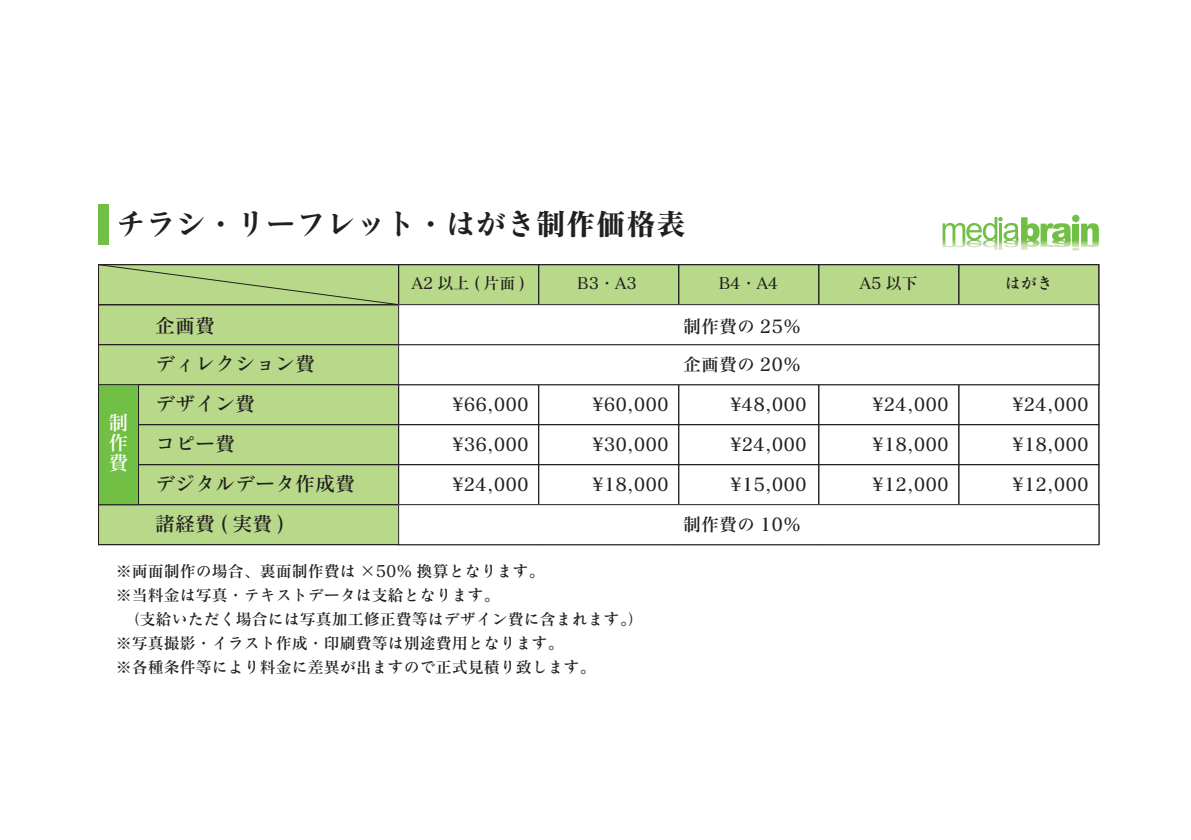
<style>
.page{position:relative;width:1191px;height:840px;background:#fff}
.page>*{position:absolute;margin:0;border:0;box-sizing:border-box;transform-origin:0 0}
.t1{font:30px "Matisse V Pro B";color:#231f20}
.t2{font:20px/40px "Matisse V Pro DB";color:#231f20}
.t3{font:20px/20px "Matisse V Pro DB";color:#fff;text-align:justify}
.t4{font:18px "Matisse V Pro DB";color:#231f20}
.t5{font:16px/24px "Matisse V Pro DB";color:#231f20}
</style>
<div class="page">
<div style="left:98px;top:305px;width:300px;height:240px;background:#b8d989"></div>
<div style="left:98px;top:504px;width:1001px;height:41px;border:1px solid #231f20"></div>
<div style="left:98px;top:424px;width:1001px;height:41px;border:1px solid #231f20"></div>
<div style="left:98px;top:344px;width:1001px;height:41px;border:1px solid #231f20"></div>
<div style="left:98px;top:205px;width:10px;height:40px;background:#71bf44"></div>
<div style="left:98px;top:385px;width:40px;height:120px;background:#71bf44"></div>
<div style="left:98px;top:384px;width:41px;height:121px;border:1px solid #231f20"></div>
<div style="left:98px;top:265px;width:1000px;height:40px;background:#b8d989"></div>
<div style="left:398px;top:264px;width:141px;height:281px;border:1px solid #231f20"></div>
<svg style="left:98px;top:264px;width:302px;height:42px"></svg>
<div style="left:398px;top:505px;width:700px;height:40px;background:#fff"></div>
<div style="left:398px;top:504px;width:701px;height:41px;border:1px solid #231f20"></div>
<div style="left:398px;top:345px;width:700px;height:40px;background:#fff"></div>
<div style="left:398px;top:344px;width:701px;height:41px;border:1px solid #231f20"></div>
<div style="left:398px;top:305px;width:700px;height:40px;background:#fff"></div>
<div style="left:398px;top:304px;width:701px;height:41px;border:1px solid #231f20"></div>
<svg style="left:942px;top:217px;width:156px;height:34px"></svg>
<div style="left:1072px;top:215px;width:7px;height:7px;background:#71bf44;border-radius:50%"></div>
<h1 class="t1" style="left:116px;top:204px;width:572px">チラシ・リーフレット・はがき制作価格表</h1>
<p class="t3" style="left:108px;top:412px;width:20px">制作費</p>
<p class="t2" style="left:155px;top:305px;width:61px">企画費</p>
<p class="t2" style="left:155px;top:343px;width:162px">ディレクション費</p>
<p class="t2" style="left:155px;top:383px;width:101px">デザイン費</p>
<p class="t2" style="left:155px;top:423px;width:202px">コピー費<br>デジタルデータ作成費</p>
<p class="t2" style="left:155px;top:503px;width:131px">諸経費 ( 実費 )</p>
<p class="t5" style="left:412px;top:271px;width:115px">A2以上(片面)</p>
<p class="t5" style="left:577px;top:271px;width:61px">B3・A3</p>
<p class="t5" style="left:719px;top:271px;width:61px">B4・A4</p>
<p class="t5" style="left:860px;top:271px;width:59px">A5 以下</p>
<p class="t5" style="left:1004px;top:271px;width:50px">はがき</p>
<p class="t4" style="left:683px;top:315px;width:119px">制作費の 25%</p>
<p class="t4" style="left:683px;top:353px;width:119px">企画費の 20%</p>
<p class="t4" style="left:452px;top:393px;width:78px">¥66,000</p>
<p class="t4" style="left:592px;top:393px;width:78px">¥60,000</p>
<p class="t4" style="left:730px;top:393px;width:78px">¥48,000</p>
<p class="t4" style="left:872px;top:393px;width:78px">¥24,000</p>
<p class="t4" style="left:1012px;top:393px;width:78px">¥24,000</p>
<p class="t4" style="left:452px;top:433px;width:78px">¥36,000</p>
<p class="t4" style="left:592px;top:433px;width:78px">¥30,000</p>
<p class="t4" style="left:730px;top:433px;width:78px">¥24,000</p>
<p class="t4" style="left:872px;top:433px;width:78px">¥18,000</p>
<p class="t4" style="left:1012px;top:433px;width:78px">¥18,000</p>
<p class="t4" style="left:452px;top:473px;width:78px">¥24,000</p>
<p class="t4" style="left:592px;top:473px;width:78px">¥18,000</p>
<p class="t4" style="left:730px;top:473px;width:78px">¥15,000</p>
<p class="t4" style="left:872px;top:473px;width:78px">¥12,000</p>
<p class="t4" style="left:1012px;top:473px;width:78px">¥12,000</p>
<p class="t4" style="left:683px;top:513px;width:119px">制作費の 10%</p>
<p class="t5" style="left:116px;top:559px;width:530px">※両面制作の場合、裏面制作費は ×50% 換算となります。<br>※当料金は写真・テキストデータは支給となります。<br>　（支給いただく場合には写真加工修正費等はデザイン費に含まれます。）※写真撮影・イラスト作成・印刷費等は別途費用となります。<br>※各種条件等により料金に差異が出ますので正式見積り致します。</p>
</div>
